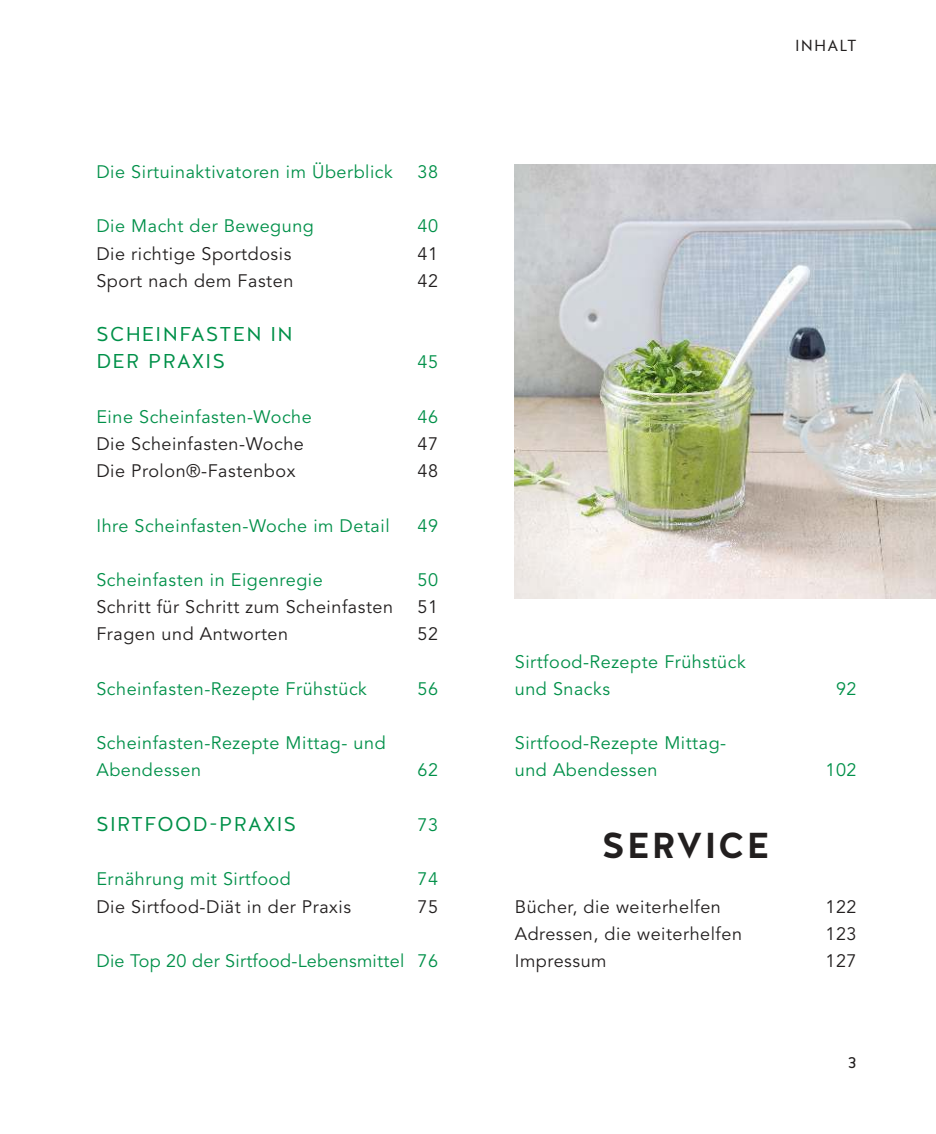
<style>
.page{position:relative;width:936px;height:1134px;background:#fff}
.page>*{position:absolute;margin:0;border:0;box-sizing:border-box;transform-origin:0 0}
.t1{font:600 36px "Halis GR";letter-spacing:.05em;color:#221f1f}
.t2{font:20px/27.2px "Halis GR";letter-spacing:.07em;color:#009049}
.t3{font:18px/27.2px "Avenir LT Std";letter-spacing:.03em;color:#009049}
.t4{font:18px "Avenir LT Std";letter-spacing:.03em;color:#221f1f}
.t5{font:16px "Halis GR";letter-spacing:.07em;color:#221f1f}
.t6{font:16px "Halis GR";color:#221f1f}
</style>
<div class="page">
<img style="left:514px;top:164px;width:421px;height:434px">
<p class="t3" style="left:96px;top:159px;width:298px">Die Sirtuinaktivatoren im Überblick</p>
<p class="t3" style="left:417px;top:159px;width:22px">38</p>
<p class="t3" style="left:96px;top:214px;width:219px">Die Macht der Bewegung</p>
<p class="t3" style="left:417px;top:214px;width:22px">40</p>
<p class="t4" style="left:96px;top:244px;width:196px">Die richtige Sportdosis</p>
<p class="t4" style="left:417px;top:244px;width:22px">41</p>
<p class="t4" style="left:96px;top:271px;width:198px">Sport nach dem Fasten</p>
<p class="t4" style="left:417px;top:271px;width:22px">42</p>
<p class="t2" style="left:96px;top:321px;width:198px">SCHEINFASTEN IN<br>DER PRAXIS</p>
<p class="t3" style="left:417px;top:350px;width:22px">45</p>
<p class="t3" style="left:96px;top:404px;width:217px">Eine Scheinfasten-Woche</p>
<p class="t3" style="left:417px;top:404px;width:22px">46</p>
<p class="t4" style="left:96px;top:434px;width:209px">Die Scheinfasten-Woche</p>
<p class="t4" style="left:417px;top:434px;width:22px">47</p>
<p class="t4" style="left:96px;top:461px;width:200px">Die Prolon®-Fastenbox</p>
<p class="t4" style="left:417px;top:461px;width:22px">48</p>
<p class="t3" style="left:96px;top:513px;width:295px">Ihre Scheinfasten-Woche im Detail</p>
<p class="t3" style="left:417px;top:513px;width:22px">49</p>
<p class="t3" style="left:96px;top:567px;width:228px">Scheinfasten in Eigenregie</p>
<p class="t3" style="left:417px;top:567px;width:22px">50</p>
<p class="t4" style="left:96px;top:597px;width:298px">Schritt für Schritt zum Scheinfasten</p>
<p class="t4" style="left:417px;top:597px;width:22px">51</p>
<p class="t4" style="left:96px;top:625px;width:193px">Fragen und Antworten</p>
<p class="t4" style="left:417px;top:625px;width:22px">52</p>
<p class="t3" style="left:96px;top:676px;width:272px">Scheinfasten-Rezepte Frühstück</p>
<p class="t3" style="left:417px;top:676px;width:22px">56</p>
<p class="t3" style="left:96px;top:730px;width:291px">Scheinfasten-Rezepte Mittag- und<br>Abendessen</p>
<p class="t3" style="left:417px;top:757px;width:22px">62</p>
<p class="t2" style="left:96px;top:810px;width:201px">SIRTFOOD-PRAXIS</p>
<p class="t3" style="left:417px;top:812px;width:22px">73</p>
<p class="t3" style="left:96px;top:866px;width:196px">Ernährung mit Sirtfood</p>
<p class="t3" style="left:417px;top:866px;width:22px">74</p>
<p class="t4" style="left:96px;top:897px;width:256px">Die Sirtfood-Diät in der Praxis</p>
<p class="t4" style="left:417px;top:897px;width:22px">75</p>
<p class="t3" style="left:96px;top:948px;width:343px">Die Top 20 der Sirtfood-Lebensmittel 76</p>
<p class="t5" style="left:795px;top:36px;width:63px">INHALT</p>
<p class="t3" style="left:514px;top:649px;width:232px">Sirtfood-Rezepte Frühstück und Snacks</p>
<p class="t3" style="left:514px;top:730px;width:213px">Sirtfood-Rezepte Mittag&shy;und Abendessen</p>
<h1 class="t1" style="left:601px;top:825px;width:169px">SERVICE</h1>
<p class="t3" style="left:835px;top:676px;width:22px">92</p>
<p class="t3" style="left:825px;top:758px;width:33px">102</p>
<p class="t4" style="left:514px;top:897px;width:208px">Bücher, die weiterhelfen</p>
<p class="t4" style="left:825px;top:897px;width:33px">122</p>
<p class="t4" style="left:514px;top:924px;width:229px">Adressen, die weiterhelfen</p>
<p class="t4" style="left:825px;top:924px;width:33px">123</p>
<p class="t4" style="left:514px;top:951px;width:93px">Impressum</p>
<p class="t4" style="left:825px;top:951px;width:33px">127</p>
<p class="t6" style="left:848px;top:1053px;width:10px">3</p>
</div>
